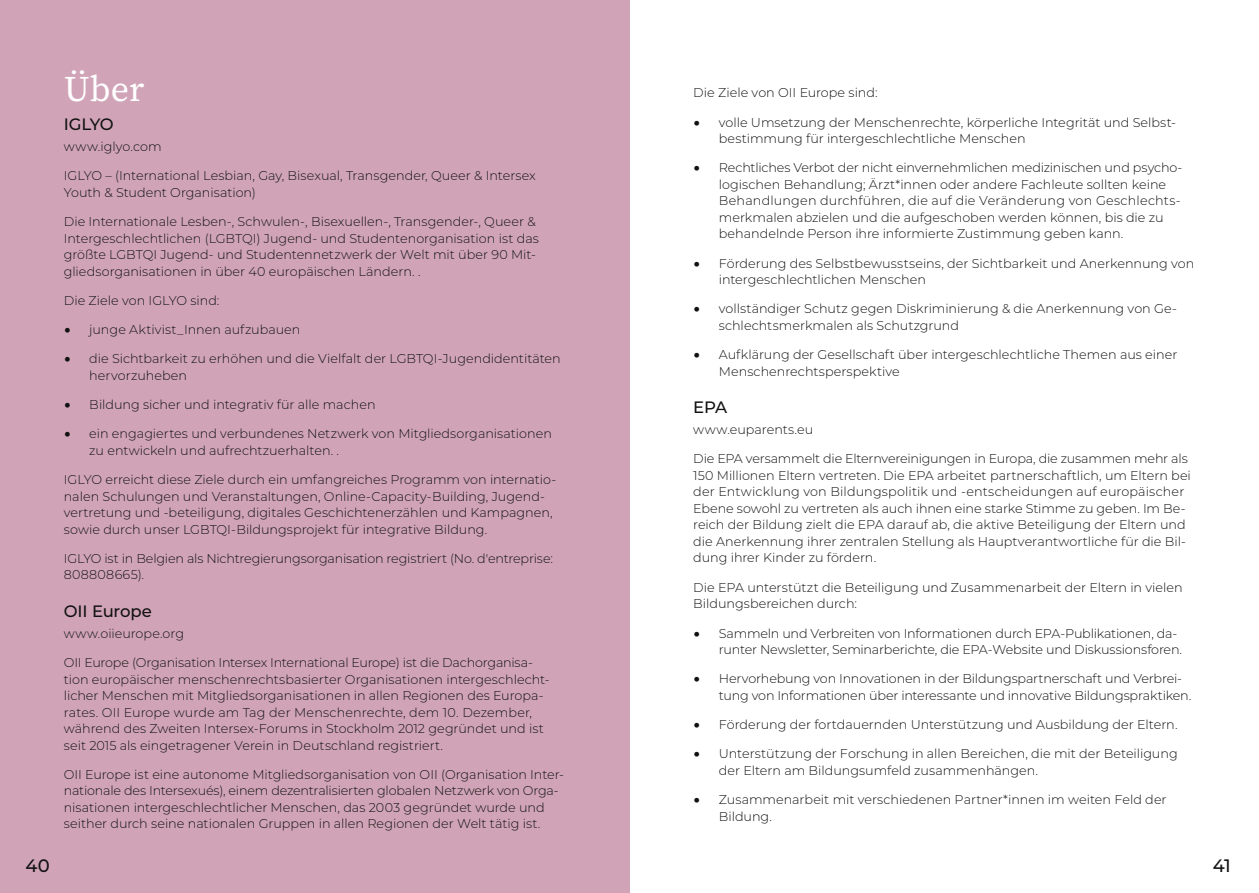
<style>
.page{position:relative;width:1259px;height:893px;background:#fff}
.page>*{position:absolute;margin:0;border:0;box-sizing:border-box;transform-origin:0 0}
.t1{font:36px "Source Serif Pro";color:#fff}
.t2{font:500 18px "Montserrat";color:#121212}
.t3{font:500 16.5px "Montserrat";letter-spacing:-.015em;color:#121212}
.t4{font:300 12.75px/16.5px "Montserrat";color:#121212}
.s1{font-family:"Lato";font-weight:400}
</style>
<div class="page">
<div style="left:0;top:0;width:629px;height:893px;background:#d0a4b6"></div>
<h1 class="t1" style="left:64px;top:65px;width:82px">Über</h1>
<p class="t3" style="left:64px;top:113px;width:51px">IGLYO</p>
<p class="t4" style="left:64px;top:138px;width:99px">www.iglyo.com</p>
<p class="t4" style="left:64px;top:167px;width:473px">IGLYO – (International Lesbian, Gay, Bisexual, Transgender, Queer &amp; Intersex<br>Youth &amp; Student Organisation)</p>
<p class="t4" style="left:64px;top:213px;width:477px">Die Internationale Lesben-, Schwulen-, Bisexuellen-, Transgender-, Queer &amp; Intergeschlechtlichen (LGBTQI) Jugend- und Studentenorganisation ist das größte LGBTQI Jugend- und Studentennetzwerk der Welt mit über 90 Mit&shy;gliedsorganisationen in über 40 europäischen Ländern. .</p>
<p class="t4" style="left:64px;top:292px;width:157px">Die Ziele von IGLYO sind:</p>
<p class="t4" style="left:64px;top:321px;width:238px"><span class="s1">•</span> junge Aktivist_Innen aufzubauen</p>
<p class="t4" style="left:89px;top:350px;width:473px;text-indent:-26px"><span class="s1">•</span> die Sichtbarkeit zu erhöhen und die Vielfalt der LGBTQI-Jugendidentitäten hervorzuheben</p>
<p class="t4" style="left:64px;top:396px;width:313px"><span class="s1">•</span> Bildung sicher und integrativ für alle machen</p>
<p class="t4" style="left:89px;top:425px;width:464px;text-indent:-26px"><span class="s1">•</span> ein engagiertes und verbundenes Netzwerk von Mitgliedsorganisationen zu entwickeln und aufrechtzuerhalten. .</p>
<p class="t4" style="left:64px;top:471px;width:494px">IGLYO erreicht diese Ziele durch ein umfangreiches Programm von internatio&shy;nalen Schulungen und Veranstaltungen, Online-Capacity-Building, Jugend&shy;vertretung und -beteiligung, digitales Geschichtenerzählen und Kampagnen, sowie durch unser LGBTQI-Bildungsprojekt für integrative Bildung.</p>
<p class="t4" style="left:64px;top:550px;width:491px">IGLYO ist in Belgien als Nichtregierungsorganisation registriert (No. d'entreprise:<br>808808665).</p>
<p class="t3" style="left:64px;top:600px;width:90px">OII Europe</p>
<p class="t4" style="left:64px;top:625px;width:122px">www.oiieurope.org</p>
<p class="t4" style="left:64px;top:654px;width:487px">OII Europe (Organisation Intersex International Europe) ist die Dachorganisa&shy;tion europäischer menschenrechtsbasierter Organisationen intergeschlecht&shy;licher Menschen mit Mitgliedsorganisationen in allen Regionen des Europa&shy;rates. OII Europe wurde am Tag der Menschenrechte, dem 10. Dezember, während des Zweiten Intersex-Forums in Stockholm 2012 gegründet und ist seit 2015 als eingetragener Verein in Deutschland registriert.</p>
<p class="t4" style="left:64px;top:766px;width:502px">OII Europe ist eine autonome Mitgliedsorganisation von OII (Organisation Inter&shy;nationale des Intersexués), einem dezentralisierten globalen Netzwerk von Orga&shy;nisationen intergeschlechtlicher Menschen, das 2003 gegründet wurde und seither durch seine nationalen Gruppen in allen Regionen der Welt tätig ist.</p>
<p class="t4" style="left:693px;top:84px;width:186px">Die Ziele von OII Europe sind:</p>
<p class="t4" style="left:719px;top:113px;width:458px;text-indent:-26px"><span class="s1">•</span> volle Umsetzung der Menschenrechte, körperliche Integrität und Selbst&shy;bestimmung für intergeschlechtliche Menschen</p>
<p class="t4" style="left:719px;top:159px;width:465px;text-indent:-26px"><span class="s1">•</span> Rechtliches Verbot der nicht einvernehmlichen medizinischen und psycho&shy;logischen Behandlung; Ärzt*innen oder andere Fachleute sollten keine Behandlungen durchführen, die auf die Veränderung von Geschlechts&shy;merkmalen abzielen und die aufgeschoben werden können, bis die zu behandelnde Person ihre informierte Zustimmung geben kann.</p>
<p class="t4" style="left:719px;top:254px;width:477px;text-indent:-26px"><span class="s1">•</span> Förderung des Selbstbewusstseins, der Sichtbarkeit und Anerkennung von intergeschlechtlichen Menschen</p>
<p class="t4" style="left:719px;top:300px;width:459px;text-indent:-26px"><span class="s1">•</span> vollständiger Schutz gegen Diskriminierung &amp; die Anerkennung von Ge&shy;schlechtsmerkmalen als Schutzgrund</p>
<p class="t4" style="left:719px;top:346px;width:460px;text-indent:-26px"><span class="s1">•</span> Aufklärung der Gesellschaft über intergeschlechtliche Themen aus einer<br>Menschenrechtsperspektive</p>
<p class="t3" style="left:693px;top:396px;width:35px">EPA</p>
<p class="t4" style="left:693px;top:421px;width:122px">www.euparents.eu</p>
<p class="t4" style="left:693px;top:450px;width:499px">Die EPA versammelt die Elternvereinigungen in Europa, die zusammen mehr als 150 Millionen Eltern vertreten. Die EPA arbeitet partnerschaftlich, um Eltern bei der Entwicklung von Bildungspolitik und -entscheidungen auf europäischer Ebene sowohl zu vertreten als auch ihnen eine starke Stimme zu geben. Im Be&shy;reich der Bildung zielt die EPA darauf ab, die aktive Beteiligung der Eltern und die Anerkennung ihrer zentralen Stellung als Hauptverantwortliche für die Bil&shy;dung ihrer Kinder zu fördern.</p>
<p class="t4" style="left:693px;top:579px;width:491px">Die EPA unterstützt die Beteiligung und Zusammenarbeit der Eltern in vielen<br>Bildungsbereichen durch:</p>
<p class="t4" style="left:719px;top:624px;width:465px;text-indent:-26px"><span class="s1">•</span> Sammeln und Verbreiten von Informationen durch EPA-Publikationen, da&shy;runter Newsletter, Seminarberichte, die EPA-Website und Diskussionsforen.</p>
<p class="t4" style="left:719px;top:670px;width:474px;text-indent:-26px"><span class="s1">•</span> Hervorhebung von Innovationen in der Bildungspartnerschaft und Verbrei&shy;tung von Informationen über interessante und innovative Bildungspraktiken.</p>
<p class="t4" style="left:693px;top:716px;width:486px"><span class="s1">•</span> Förderung der fortdauernden Unterstützung und Ausbildung der Eltern.</p>
<p class="t4" style="left:719px;top:745px;width:460px;text-indent:-26px"><span class="s1">•</span> Unterstützung der Forschung in allen Bereichen, die mit der Beteiligung der Eltern am Bildungsumfeld zusammenhängen.</p>
<p class="t4" style="left:719px;top:791px;width:449px;text-indent:-26px"><span class="s1">•</span> Zusammenarbeit mit verschiedenen Partner*innen im weiten Feld der<br>Bildung.</p>
<h2 class="t2" style="left:26px;top:853px;width:26px">40</h2>
<h2 class="t2" style="left:1212px;top:853px;width:20px">41</h2>
</div>
